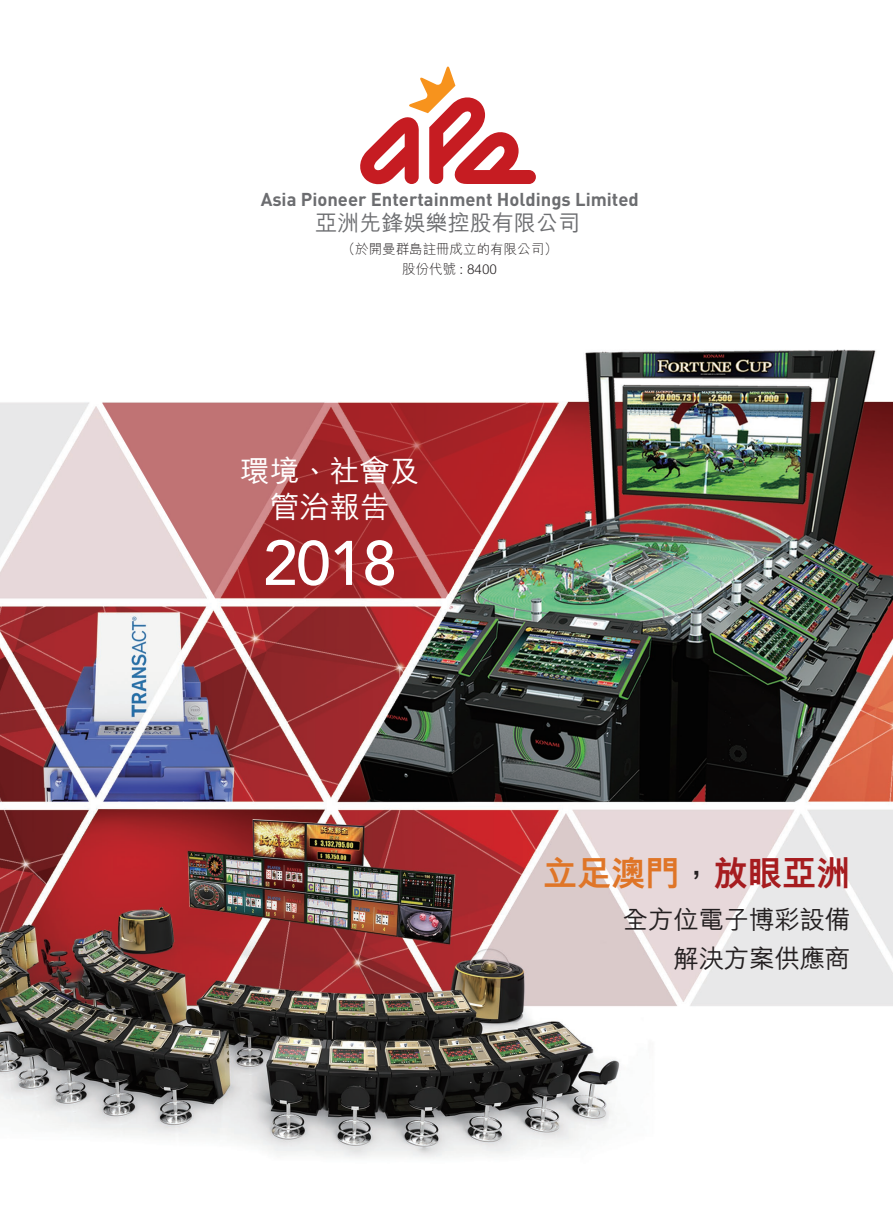
<style>
.page{position:relative;width:893px;height:1212px;background:#fff}
.page>*{position:absolute;margin:0;border:0;box-sizing:border-box;transform-origin:0 0}
.t1{font:500 62.25px "Avenir LT Std";color:#fff}
.t2{font:800 34.5px "M Hei HK";letter-spacing:-.01em;color:#df7527}
.t3{font:500 30px/36px "M Hei HK";color:#fff;text-align:center}
.t4{font:500 25.5px/39.8px "M Hei HK";letter-spacing:-.01em;color:#231f20;text-align:right}
.t5{font:22.05px "M Hei HK Medium E Ten B5 H";color:#6c6d70}
.t6{font:18.45px "DIN Bold";color:#6c6d70}
.t7{font:300 13.5px/19.5px "M Hei HK";color:#231f20;text-align:center}
.s1{font-weight:700;color:#231f20}
.s2{color:#a61c1f}
</style>
<div class="page">
<img style="left:0;top:349px;width:893px;height:809px">
<svg style="left:360px;top:66px;width:176px;height:119px"></svg>
<svg style="left:102px;top:403px;width:456px;height:195px;background:#b55a5b"></svg>
<p class="t6" style="left:261px;top:187px;width:380px">Asia Pioneer Entertainment Holdings Limited</p>
<p class="t7" style="left:342px;top:240px;width:217px">（於開曼群島註冊成立的有限公司）股份代號 : 8400</p>
<p class="t5" style="left:315px;top:207px;width:267px">亞洲先鋒娛樂控股有限公司</p>
<h3 class="t3" style="left:240px;top:450px;width:182px">環境、社會及管治報告</h3>
<h1 class="t1" style="left:263px;top:527px;width:135px">2018</h1>
<h2 class="t2" style="left:543px;top:855px;width:309px">立足澳門<span class="s1">，</span><span class="s2">放眼亞洲</span></h2>
<h3 class="t4" style="left:623px;top:897px;width:229px">全方位電子博彩設備解決方案供應商</h3>
</div>
